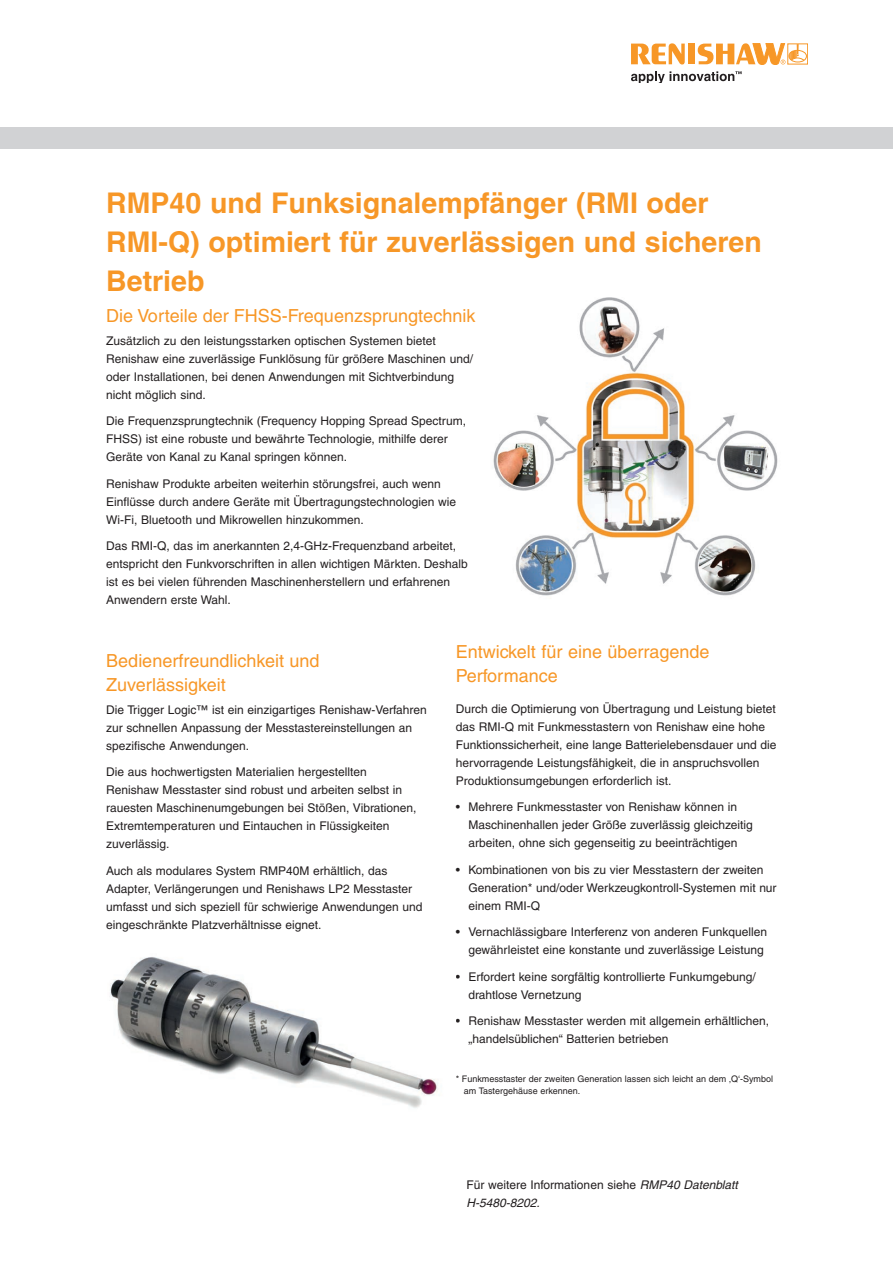
<style>
.page{position:relative;width:893px;height:1263px;background:#fff}
.page>*{position:absolute;margin:0;border:0;box-sizing:border-box;transform-origin:0 0}
.t1{font:700 28.5px/39px "Helvetica";color:#f79727}
.Bullet_text{font:18px/24px "Helvetica";color:#f79727}
.Text{font:12px/18px "Helvetica";color:#231f20}
.Text-2{font:9px/12px "Helvetica";color:#231f20}
.s1{font-style:italic}
</style>
<div class="page">
<div style="left:0;top:128px;width:893px;height:21px;background:#d1d2d4"></div>
<svg style="left:631px;top:43px;width:54px;height:21px"></svg>
<div style="left:688px;top:44px;width:7px;height:20px;background:#f79727"></div>
<div style="left:787px;top:44px;width:21px;height:20px;border:1px solid #f79727"></div>
<div style="left:789px;top:50px;width:18px;height:12px;border:1px solid #f79727;border-radius:50%"></div>
<svg style="left:698px;top:43px;width:106px;height:22px"></svg>
<svg style="left:631px;top:71px;width:111px;height:12px"></svg>
<img style="left:493px;top:298px;width:285px;height:298px">
<img style="left:110px;top:957px;width:328px;height:151px">
<p class="t1" style="left:106px;top:183px;width:657px">RMP40 und Funksignalempfänger (RMI oder<br>RMI-Q) optimiert für zuverlässigen und sicheren<br>Betrieb</p>
<p class="Bullet_text" style="left:106px;top:304px;width:371px">Die Vorteile der FHSS-Frequenzsprungtechnik</p>
<p class="Text" style="left:106px;top:331px;width:368px">Zusätzlich zu den leistungsstarken optischen Systemen bietet Renishaw eine zuverlässige Funklösung für größere Maschinen und/ oder Installationen, bei denen Anwendungen mit Sichtverbindung nicht möglich sind.</p>
<p class="Text" style="left:106px;top:412px;width:361px">Die Frequenzsprungtechnik (Frequency Hopping Spread Spectrum,<br>FHSS) ist eine robuste und bewährte Technologie, mithilfe derer<br>Geräte von Kanal zu Kanal springen können.</p>
<p class="Text" style="left:106px;top:474px;width:351px">Renishaw Produkte arbeiten weiterhin störungsfrei, auch wenn<br>Einflüsse durch andere Geräte mit Übertragungstechnologien wie<br>Wi-Fi, Bluetooth und Mikrowellen hinzukommen.</p>
<p class="Text" style="left:106px;top:537px;width:363px">Das RMI-Q, das im anerkannten 2,4-GHz-Frequenzband arbeitet, entspricht den Funkvorschriften in allen wichtigen Märkten. Deshalb ist es bei vielen führenden Maschinenherstellern und erfahrenen Anwendern erste Wahl.</p>
<p class="Bullet_text" style="left:106px;top:649px;width:215px">Bedienerfreundlichkeit und<br>Zuverlässigkeit</p>
<p class="Text" style="left:106px;top:700px;width:322px">Die Trigger Logic™ ist ein einzigartiges Renishaw-Verfahren zur schnellen Anpassung der Messtastereinstellungen an spezifische Anwendungen.</p>
<p class="Text" style="left:106px;top:763px;width:312px">Die aus hochwertigsten Materialien hergestellten Renishaw Messtaster sind robust und arbeiten selbst in rauesten Maschinenumgebungen bei Stößen, Vibrationen, Extremtemperaturen und Eintauchen in Flüssigkeiten zuverlässig.</p>
<p class="Text" style="left:106px;top:861px;width:318px">Auch als modulares System RMP40M erhältlich, das Adapter, Verlängerungen und Renishaws LP2 Messtaster umfasst und sich speziell für schwierige Anwendungen und eingeschränkte Platzverhältnisse eignet.</p>
<p class="Bullet_text" style="left:456px;top:640px;width:255px">Entwickelt für eine überragende<br>Performance</p>
<p class="Text" style="left:456px;top:699px;width:322px">Durch die Optimierung von Übertragung und Leistung bietet das RMI-Q mit Funkmesstastern von Renishaw eine hohe Funktionssicherheit, eine lange Batterielebensdauer und die hervorragende Leistungsfähigkeit, die in anspruchsvollen Produktionsumgebungen erforderlich ist.</p>
<p class="Text" style="left:468px;top:798px;width:286px;text-indent:-13px">• Mehrere Funkmesstaster von Renishaw können in<br>Maschinenhallen jeder Größe zuverlässig gleichzeitig arbeiten, ohne sich gegenseitig zu beeinträchtigen</p>
<p class="Text" style="left:468px;top:860px;width:310px;text-indent:-13px">• Kombinationen von bis zu vier Messtastern der zweiten<br>Generation* und/oder Werkzeugkontroll-Systemen mit nur einem RMI-Q</p>
<p class="Text" style="left:456px;top:923px;width:313px;text-align:right">• Vernachlässigbare Interferenz von anderen Funkquellen gewährleistet eine konstante und zuverlässige Leistung</p>
<p class="Text" style="left:468px;top:967px;width:289px;text-indent:-13px">• Erfordert keine sorgfältig kontrollierte Funkumgebung/ drahtlose Vernetzung</p>
<p class="Text" style="left:468px;top:1012px;width:302px;text-indent:-13px">• Renishaw Messtaster werden mit allgemein erhältlichen, „handelsüblichen“ Batterien betrieben</p>
<p class="Text-2" style="left:464px;top:1073px;width:311px;text-indent:-8px">* Funkmesstaster der zweiten Generation lassen sich leicht an dem ‚Q‘-Symbol am Tastergehäuse erkennen.</p>
<p class="Text" style="left:466px;top:1176px;width:273px">Für weitere Informationen siehe <span class="s1">RMP40 Datenblatt<br>H-5480-8202.</span></p>
</div>
